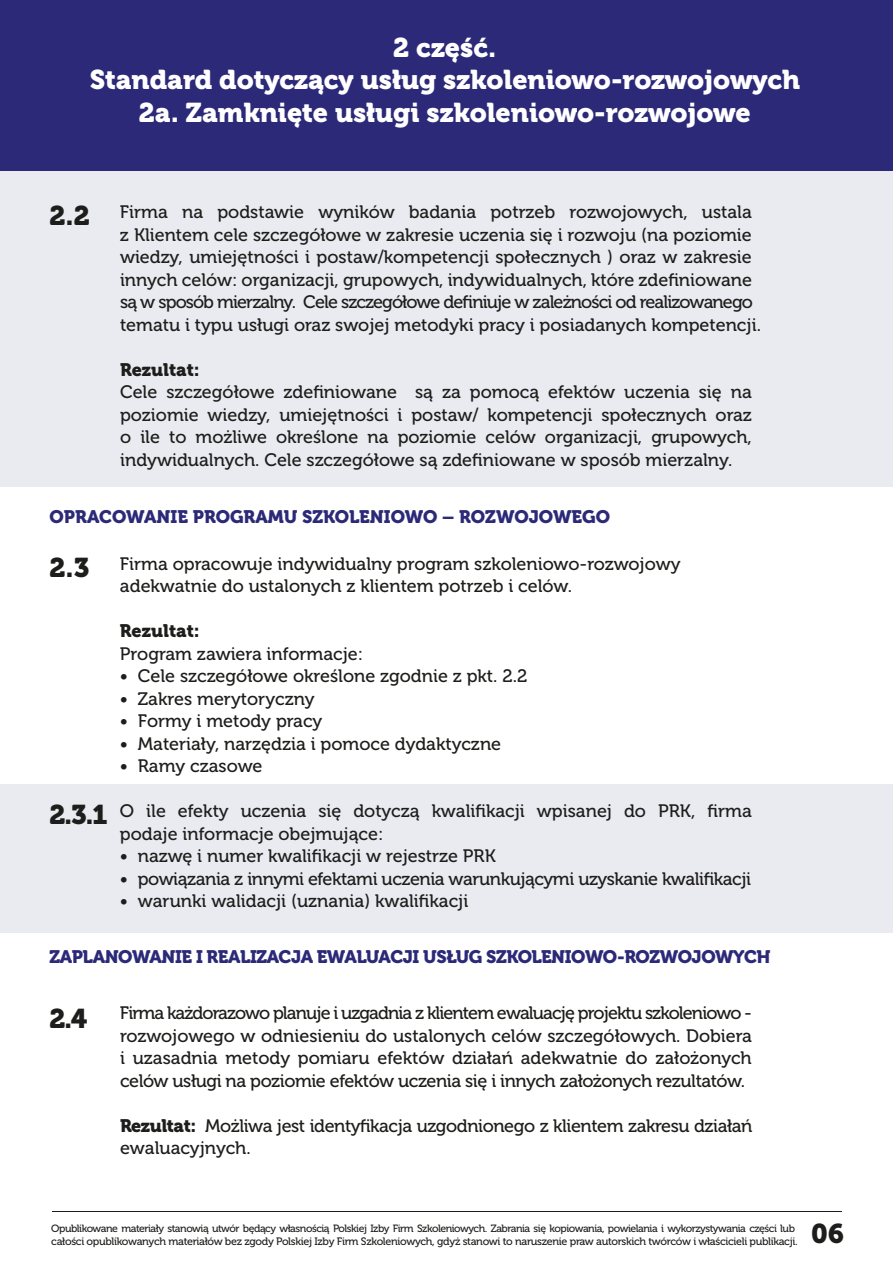
<style>
.page{position:relative;width:893px;height:1263px;background:#fff}
.page>*{position:absolute;margin:0;border:0;box-sizing:border-box;transform-origin:0 0}
.t1{font:27px/32.4px "Museo 900";color:#fff;text-align:center}
.t2{font:27px "Museo 900";color:#1d1d1b}
.t3{font:18px/22.5px "Museo 500";color:#1d1d1b}
.t4{font:18px/22.5px "Museo 500";letter-spacing:-.025em;color:#1d1d1b}
.t5{font:18px "Museo 900";letter-spacing:-.025em;color:#2c2a78}
.t6{font:18px "Museo 900";color:#2c2a78}
.t7{font:18px "Museo 900";color:#1d1d1b}
.t8{font:10.8px "Museo 500";letter-spacing:-.03em;color:#1d1d1b}
.t9{font:10.5px "Museo 500";letter-spacing:-.045em;color:#1d1d1b}
.s1{font-family:"Museo 900"}
</style>
<div class="page">
<div style="left:0;top:0;width:893px;height:170px;background:#2c2a78"></div>
<hr style="left:52px;top:1211px;width:790px;height:1px;background:#1d1d1b">
<div style="left:0;top:784px;width:893px;height:148px;background:#eaeaf1"></div>
<div style="left:0;top:170px;width:893px;height:316px;background:#eaeaf1"></div>
<h1 class="t1" style="left:90px;top:31px;width:712px">2 część.<br>Standard dotyczący usług szkoleniowo-rozwojowych<br>2a. Zamknięte usługi szkoleniowo-rozwojowe</h1>
<h1 class="t2" style="left:50px;top:201px;width:42px">2.2</h1>
<p class="t3" style="left:120px;top:201px;width:642px">Firma na podstawie wyników badania potrzeb rozwojowych, ustala z Klientem cele szczegółowe w zakresie uczenia się i rozwoju (na poziomie wiedzy, umiejętności i postaw/kompetencji społecznych ) oraz w zakresie innych celów: organizacji, grupowych, indywidualnych, które zdefiniowane są w sposób mierzalny. Cele szczegółowe definiuje w zależności od realizowanego tematu i typu usługi oraz swojej metodyki pracy i posiadanych kompetencji.</p>
<p class="t7" style="left:120px;top:359px;width:81px">Rezultat:</p>
<p class="t3" style="left:120px;top:381px;width:633px;text-align:justify">Cele szczegółowe zdefiniowane są za pomocą efektów uczenia się na poziomie wiedzy, umiejętności i postaw/ kompetencji społecznych oraz o ile to możliwe określone na poziomie celów organizacji, grupowych, indywidualnych. Cele szczegółowe są zdefiniowane w sposób mierzalny.</p>
<p class="t6" style="left:50px;top:506px;width:562px">OPRACOWANIE PROGRAMU SZKOLENIOWO – ROZWOJOWEGO</p>
<h1 class="t2" style="left:50px;top:552px;width:41px">2.3</h1>
<h1 class="t2" style="left:50px;top:799px;width:60px">2.3.1</h1>
<p class="t3" style="left:120px;top:553px;width:562px">Firma opracowuje indywidualny program szkoleniowo-rozwojowy adekwatnie do ustalonych z klientem potrzeb i celów.</p>
<p class="t7" style="left:120px;top:621px;width:81px">Rezultat:</p>
<p class="t3" style="left:120px;top:643px;width:245px">Program zawiera informacje:</p>
<p class="t3" style="left:120px;top:665px;width:409px">• Cele szczegółowe określone zgodnie z pkt. 2.2</p>
<p class="t3" style="left:120px;top:688px;width:196px">• Zakres merytoryczny</p>
<p class="t3" style="left:120px;top:710px;width:204px">• Formy i metody pracy</p>
<p class="t3" style="left:120px;top:733px;width:383px">• Materiały, narzędzia i pomoce dydaktyczne</p>
<p class="t3" style="left:120px;top:755px;width:144px">• Ramy czasowe</p>
<p class="t3" style="left:120px;top:800px;width:633px">O ile efekty uczenia się dotyczą kwalifikacji wpisanej do PRK, firma podaje informacje obejmujące:</p>
<p class="t3" style="left:120px;top:845px;width:377px">• nazwę i numer kwalifikacji w rejestrze PRK</p>
<p class="t4" style="left:120px;top:868px;width:632px">• powiązania z innymi efektami uczenia warunkującymi uzyskanie kwalifikacji</p>
<p class="t3" style="left:120px;top:890px;width:350px">• warunki walidacji (uznania) kwalifikacji</p>
<p class="t5" style="left:50px;top:947px;width:723px">ZAPLANOWANIE I REALIZACJA EWALUACJI USŁUG SZKOLENIOWO-ROZWOJOWYCH</p>
<h1 class="t2" style="left:50px;top:1003px;width:39px">2.4</h1>
<p class="t3" style="left:120px;top:1002px;width:633px;text-align:justify">Firma każdorazowo planuje i uzgadnia z klientem ewaluację projektu szkoleniowo - rozwojowego w odniesieniu do ustalonych celów szczegółowych. Dobiera i uzasadnia metody pomiaru efektów działań adekwatnie do założonych celów usługi na poziomie efektów uczenia się i innych założonych rezultatów.</p>
<p class="t4" style="left:120px;top:1114px;width:634px"><span class="s1">Rezultat:</span> Możliwa jest identyfikacja uzgodnionego z klientem zakresu działań ewaluacyjnych.</p>
<p class="t9" style="left:51px;top:1222px;width:745px">Opublikowane materiały stanowią utwór będący własnością Polskiej Izby Firm Szkoleniowych. Zabrania się kopiowania, powielania i wykorzystywania części lub</p>
<p class="t8" style="left:51px;top:1235px;width:748px">całości opublikowanych materiałów bez zgody Polskiej Izby Firm Szkoleniowych, gdyż stanowi to naruszenie praw autorskich twórców i właścicieli publikacji.</p>
<h1 class="t2" style="left:811px;top:1219px;width:34px">06</h1>
</div>
